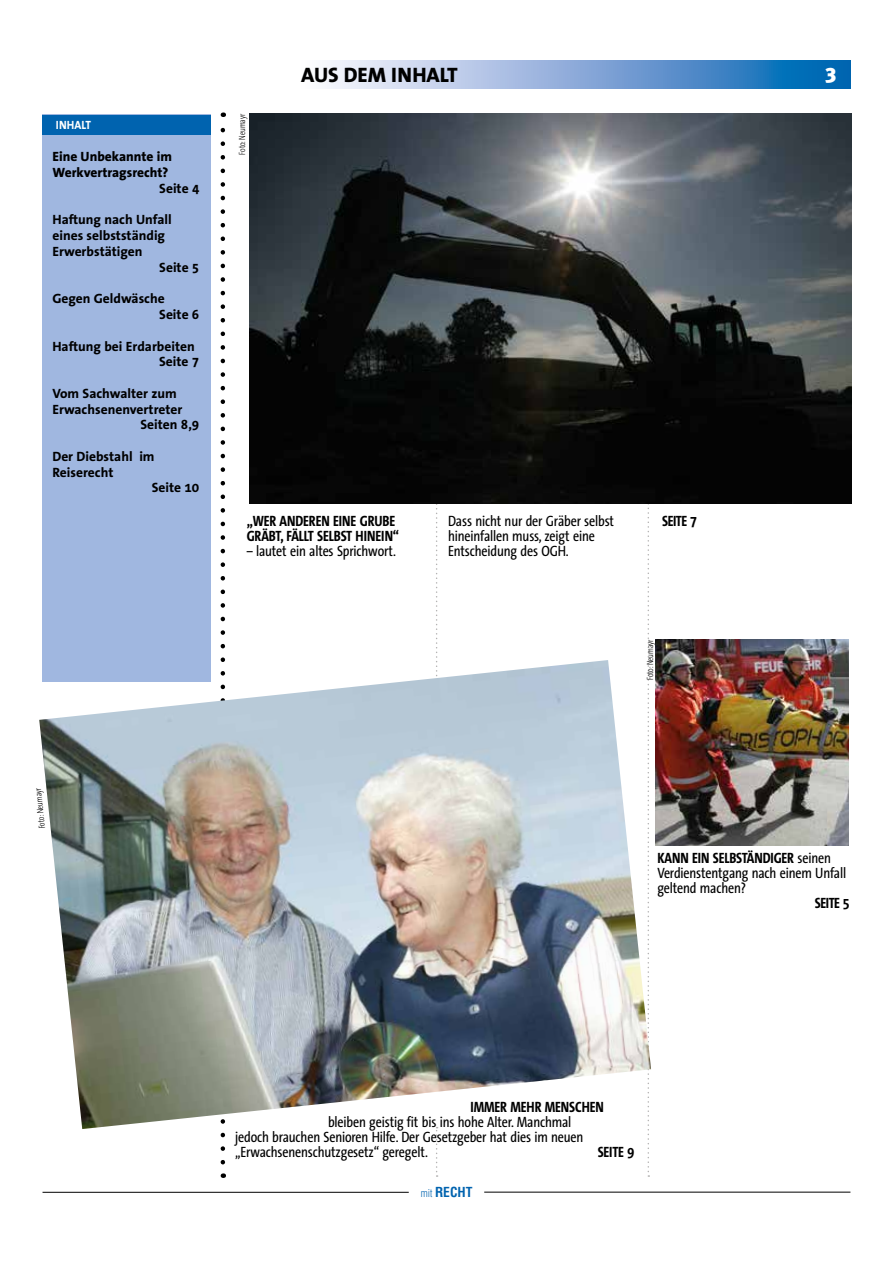
<style>
.page{position:relative;width:893px;height:1263px;background:#fff}
.page>*{position:absolute;margin:0;border:0;box-sizing:border-box;transform-origin:0 0}
.t1{font:800 21px "The Sans";color:#000}
.t2{font:900 21px "Meta Plus";color:#fff}
.t3{font:15px/15px "The Sans Condensed";letter-spacing:-.01em;color:#000}
.t4{font:700 15px/15px "The Sans Condensed";letter-spacing:-.01em;color:#000}
.t5{font:700 13.5px/15.8px "The Sans Correspondence";color:#000}
.t6{font:800 13.5px/15.8px "The Sans";color:#000}
.t7{font:700 condensed 13.5px "Helvetica";color:#0063af}
.t8{font:700 12px "The Sans Correspondence";color:#fff;scale:.92 1}
.t9{font:300 9px "The Sans Condensed";letter-spacing:-.01em;color:#000;scale:.9 1}
.s1{font-weight:700}
.s2{font-weight:300;font-size:10.5px}
</style>
<div class="page">
<hr style="left:43px;top:1192px;width:366px;height:1px;background:#000">
<hr style="left:484px;top:1192px;width:366px;height:1px;background:#000">
<div style="left:43px;top:115px;width:168px;height:567px;background:#a0b7e0"></div>
<div style="left:43px;top:115px;width:168px;height:20px;background:#0063af"></div>
<svg style="left:221px;top:113px;width:4px;height:1049px"></svg>
<svg style="left:436px;top:503px;width:2px;height:155px"></svg>
<svg style="left:436px;top:1130px;width:2px;height:47px"></svg>
<svg style="left:648px;top:503px;width:1px;height:674px"></svg>
<svg style="left:327px;top:60px;width:523px;height:28px;background:#7da8d6"></svg>
<img style="left:39px;top:660px;width:612px;height:469px">
<img style="left:249px;top:113px;width:602px;height:390px">
<img style="left:656px;top:639px;width:192px;height:207px">
<p class="t8" style="left:56px;top:118px;width:40px">INHALT</p>
<p class="t6" style="left:52px;top:149px;width:121px">Eine Unbekannte im<br>Werkvertragsrecht?</p>
<p class="t5" style="left:159px;top:181px;width:42px">Seite 4</p>
<p class="t5" style="left:52px;top:212px;width:121px">Haftung nach Unfall</p>
<p class="t5" style="left:52px;top:228px;width:114px">eines selbstständig</p>
<p class="t5" style="left:52px;top:244px;width:92px">Erwerbstätigen</p>
<p class="t5" style="left:159px;top:260px;width:42px">Seite 5</p>
<p class="t5" style="left:159px;top:291px;width:42px;text-indent:-107px">Gegen Geldwäsche<br>Seite 6</p>
<p class="t5" style="left:159px;top:338px;width:42px;text-indent:-107px">Haftung bei Erdarbeiten<br>Seite 7</p>
<p class="t5" style="left:52px;top:386px;width:126px">Vom Sachwalter zum</p>
<p class="t5" style="left:52px;top:401px;width:132px">Erwachsenenvertreter</p>
<p class="t5" style="left:140px;top:417px;width:60px">Seiten 8,9</p>
<p class="t5" style="left:52px;top:449px;width:104px">Der Diebstahl im</p>
<p class="t5" style="left:52px;top:464px;width:63px">Reiserecht</p>
<p class="t5" style="left:152px;top:480px;width:49px">Seite 10</p>
<p class="t9" style="left:237px;top:154px;width:46px;rotate:-90deg">Foto: Neumayr</p>
<h1 class="t1" style="left:301px;top:57px;width:158px">AUS DEM INHALT</h1>
<h1 class="t2" style="left:825px;top:60px;width:12px">3</h1>
<p class="t4" style="left:247px;top:514px;width:154px">„WER ANDEREN EINE GRUBE<br>GRÄBT, FÄLLT SELBST HINEIN“</p>
<p class="t3" style="left:247px;top:544px;width:151px">– lautet ein altes Sprichwort.</p>
<p class="t3" style="left:448px;top:514px;width:168px">Dass nicht nur der Gräber selbst hineinfallen muss, zeigt eine<br>Entscheidung des OGH.</p>
<p class="t4" style="left:662px;top:514px;width:36px">SEITE 7</p>
<p class="t9" style="left:645px;top:680px;width:46px;rotate:-90deg">Foto: Neumayr</p>
<p class="t9" style="left:37px;top:829px;width:46px;rotate:-96deg">Foto: Neumayr</p>
<p class="t3" style="left:657px;top:850px;width:190px"><span class="s1">KANN EIN SELBSTÄNDIGER</span> seinen<br>Verdienstentgang nach einem Unfall geltend machen?</p>
<p class="t4" style="left:815px;top:895px;width:36px">SEITE 5</p>
<p class="t4" style="left:471px;top:1099px;width:135px">IMMER MEHR MENSCHEN</p>
<p class="t3" style="left:235px;top:1114px;width:350px;text-indent:93px">bleiben geistig fit bis ins hohe Alter. Manchmal jedoch brauchen Senioren Hilfe. Der Gesetzgeber hat dies im neuen „Erwachsenenschutzgesetz“ geregelt.</p>
<p class="t4" style="left:598px;top:1144px;width:38px">SEITE 9</p>
<p class="t7" style="left:421px;top:1183px;width:53px"><span class="s2">mit</span> RECHT</p>
</div>
